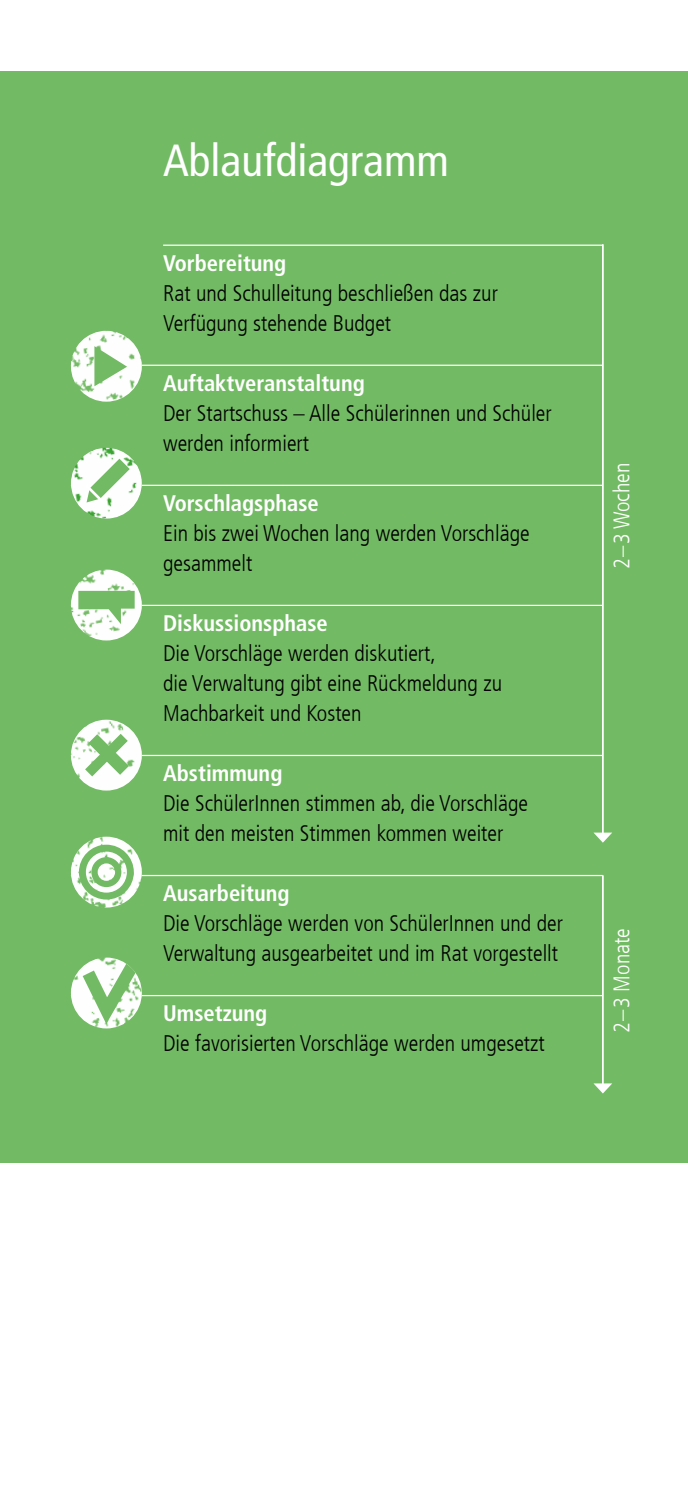
<style>
.page{position:relative;width:688px;height:1489px;background:#fff}
.page>*{position:absolute;margin:0;border:0;box-sizing:border-box;transform-origin:0 0}
.Head{font:condensed 45px "Frutiger LT Com";color:#fff}
.Fließ{font:300 condensed 22.5px/30px "Frutiger LT Com";color:#000}
.bold_linie{font:700 condensed 22.5px "Frutiger LT Com";color:#fff}
.Fließ-2{font:300 condensed 22.5px "Frutiger LT Com";color:#fff}
</style>
<div class="page">
<div style="left:0;top:71px;width:687px;height:1091px;background:#72ba63"></div>
<hr style="left:163px;top:244px;width:439px;height:2px;background:#fff">
<hr style="left:71px;top:364px;width:531px;height:2px;background:#fff">
<hr style="left:71px;top:484px;width:531px;height:2px;background:#fff">
<hr style="left:71px;top:604px;width:531px;height:2px;background:#fff">
<hr style="left:71px;top:754px;width:531px;height:2px;background:#fff">
<hr style="left:71px;top:874px;width:531px;height:2px;background:#fff">
<hr style="left:71px;top:994px;width:531px;height:2px;background:#fff">
<svg style="left:71px;top:957px;width:71px;height:71px"></svg>
<img style="left:71px;top:331px;width:71px;height:70px;border-radius:35px">
<svg style="left:94px;top:346px;width:33px;height:40px"></svg>
<img style="left:71px;top:719px;width:71px;height:71px;border-radius:35px">
<svg style="left:74px;top:721px;width:68px;height:67px"></svg>
<img style="left:71px;top:836px;width:71px;height:71px;border-radius:35px">
<div style="left:79px;top:844px;width:55px;height:55px;background:#72ba63;border-radius:50%"></div>
<img style="left:86px;top:851px;width:41px;height:41px;border-radius:20px">
<div style="left:91px;top:857px;width:30px;height:30px;background:#72ba63;border-radius:50%"></div>
<img style="left:98px;top:863px;width:17px;height:17px;border-radius:9px">
<img style="left:71px;top:448px;width:71px;height:70px;border-radius:35px">
<svg style="left:82px;top:458px;width:48px;height:50px"></svg>
<img style="left:71px;top:569px;width:71px;height:71px;border-radius:35px">
<svg style="left:78px;top:591px;width:57px;height:33px"></svg>
<hr style="left:601px;top:244px;width:2px;height:589px;background:#fff">
<svg style="left:593px;top:832px;width:19px;height:10px"></svg>
<hr style="left:601px;top:875px;width:2px;height:209px;background:#fff">
<svg style="left:593px;top:1083px;width:19px;height:10px"></svg>
<p class="Head" style="left:163px;top:134px;width:287px">Ablaufdiagramm</p>
<p class="bold_linie" style="left:163px;top:249px;width:125px">Vorbereitung</p>
<p class="Fließ" style="left:163px;top:278px;width:336px">Rat und Schulleitung beschließen das zur<br>Verfügung stehende Budget</p>
<p class="bold_linie" style="left:163px;top:369px;width:203px">Auftaktveranstaltung</p>
<p class="Fließ" style="left:163px;top:398px;width:390px">Der Startschuss – Alle Schülerinnen und Schüler werden informiert</p>
<p class="bold_linie" style="left:163px;top:489px;width:157px">Vorschlagsphase</p>
<p class="Fließ" style="left:163px;top:518px;width:368px">Ein bis zwei Wochen lang werden Vorschläge gesammelt</p>
<p class="bold_linie" style="left:163px;top:609px;width:166px">Diskussionsphase</p>
<p class="Fließ" style="left:163px;top:638px;width:340px">Die Vorschläge werden diskutiert,<br>die Verwaltung gibt eine Rückmeldung zu<br>Machbarkeit und Kosten</p>
<p class="bold_linie" style="left:163px;top:759px;width:121px">Abstimmung</p>
<p class="Fließ" style="left:163px;top:788px;width:366px">Die SchülerInnen stimmen ab, die Vorschläge mit den meisten Stimmen kommen weiter</p>
<p class="bold_linie" style="left:163px;top:879px;width:128px">Ausarbeitung</p>
<p class="Fließ" style="left:163px;top:908px;width:401px">Die Vorschläge werden von SchülerInnen und der<br>Verwaltung ausgearbeitet und im Rat vorgestellt</p>
<p class="bold_linie" style="left:163px;top:999px;width:106px">Umsetzung</p>
<p class="Fließ" style="left:163px;top:1028px;width:383px">Die favorisierten Vorschläge werden umgesetzt</p>
<p class="Fließ-2" style="left:608px;top:569px;width:108px;rotate:-90deg">2–3 Wochen</p>
<p class="Fließ-2" style="left:608px;top:1033px;width:107px;rotate:-90deg">2–3 Monate</p>
</div>
